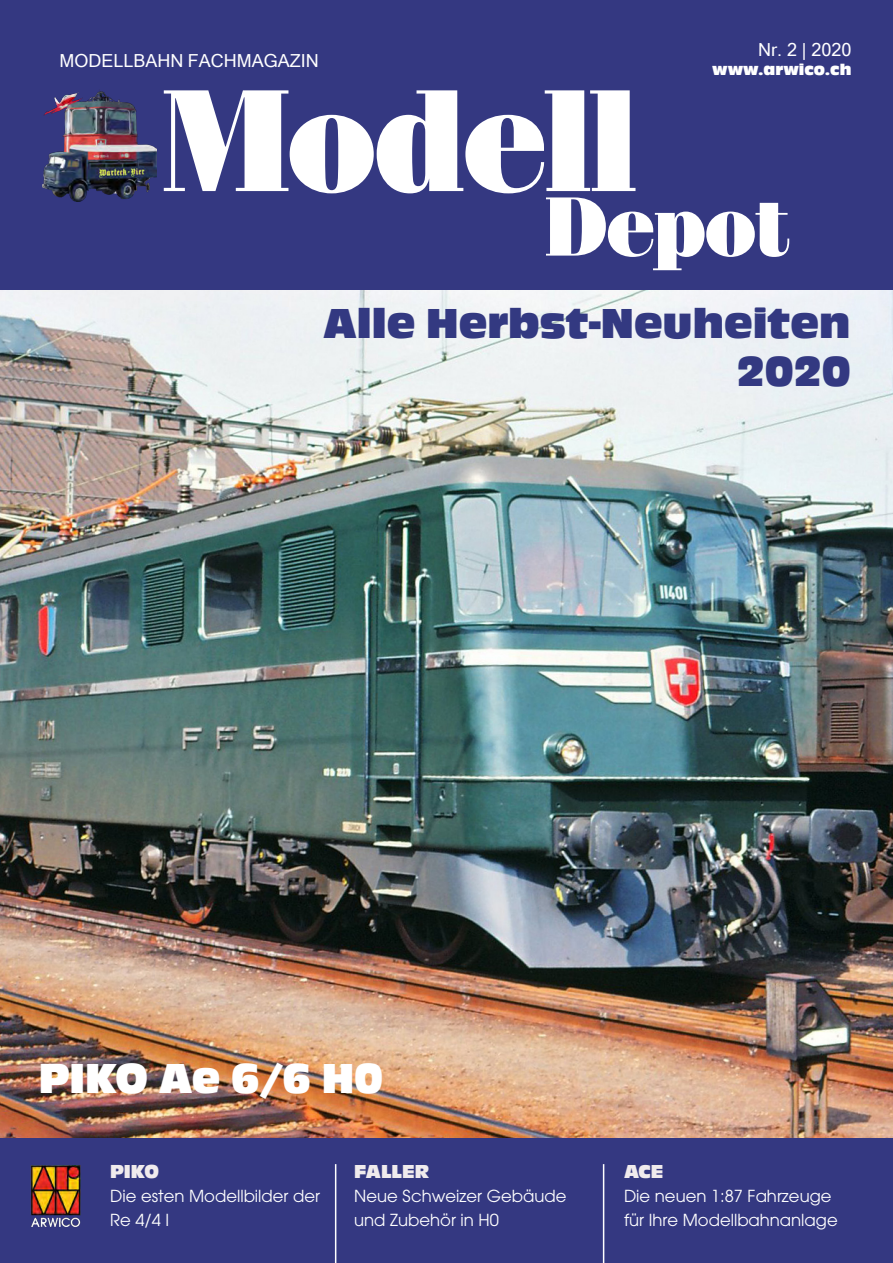
<style>
.page{position:relative;width:893px;height:1263px;background:#fff}
.page>*{position:absolute;margin:0;border:0;box-sizing:border-box;transform-origin:0 0}
.t1{font:900 145.5px "Fenice Pro ITC";letter-spacing:-.04em;color:#fff}
.t2{font:43.5px/48px "Antique Oli Com";color:#333981;text-align:right}
.t3{font:43.5px "Antique Oli Com";letter-spacing:-.005em;color:#fff}
.t4{font:19.5px "Antique Oli Com";color:#f0ebed}
.t5{font:18px "Microsoft Sans Serif";color:#fff}
.t6{font:16.5px/24px "ITC Avant Garde Pro";color:#fff}
.t7{font:16.2px "Antique Oli Com";color:#fff}
</style>
<div class="page">
<img style="left:0;top:289px;width:893px;height:849px">
<div style="left:0;top:1138px;width:893px;height:125px;background:#343881"></div>
<div style="left:0;top:0;width:893px;height:289px;background:#343881"></div>
<img style="left:42px;top:90px;width:115px;height:111px">
<hr style="left:335px;top:1164px;width:1px;height:99px;background:#fff">
<hr style="left:603px;top:1164px;width:1px;height:99px;background:#fff">
<img style="left:30px;top:1166px;width:51px;height:61px">
<p class="t5" style="left:758px;top:38px;width:95px">Nr. 2 | 2020</p>
<p class="t5" style="left:60px;top:49px;width:261px">MODELLBAHN FACHMAGAZIN</p>
<p class="t7" style="left:712px;top:60px;width:141px">www.arwico.ch</p>
<h1 class="t1" style="left:161px;top:49px;width:632px">Modell<sub>Depot</sub></h1>
<h2 class="t2" style="left:323px;top:300px;width:529px">Alle Herbst-Neuheiten<br>2020</h2>
<h2 class="t3" style="left:39px;top:1054px;width:345px">PIKO Ae 6/6 H0</h2>
<p class="t4" style="left:110px;top:1161px;width:50px">PIKO</p>
<p class="t6" style="left:110px;top:1183px;width:211px">Die esten Modellbilder der<br>Re 4/4 I</p>
<p class="t4" style="left:354px;top:1161px;width:76px">FALLER</p>
<p class="t6" style="left:354px;top:1183px;width:214px">Neue Schweizer Gebäude und Zubehör in H0</p>
<p class="t4" style="left:624px;top:1161px;width:41px">ACE</p>
<p class="t6" style="left:624px;top:1183px;width:215px">Die neuen 1:87 Fahrzeuge für Ihre Modellbahnanlage</p>
</div>
